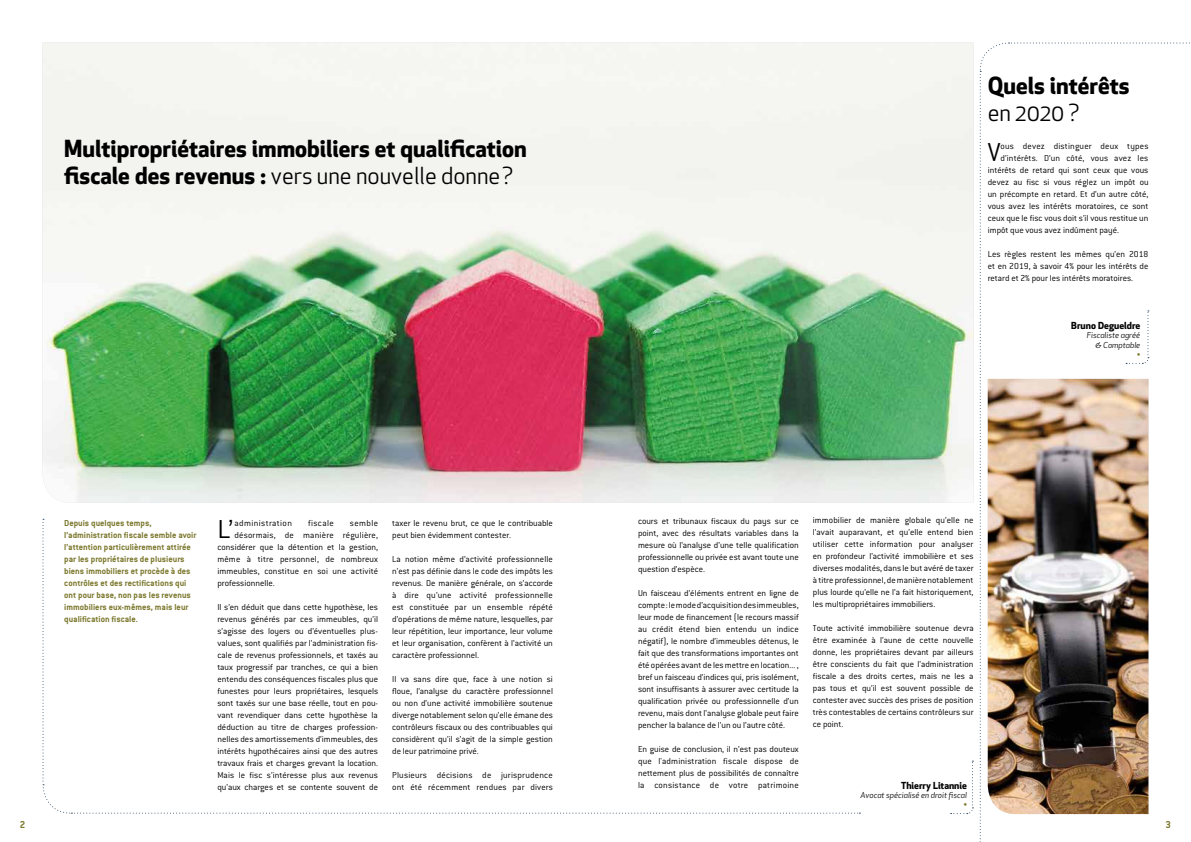
<style>
.page{position:relative;width:1191px;height:842px;background:#fff}
.page>*{position:absolute;margin:0;border:0;box-sizing:border-box;transform-origin:0 0}
.t1{font:300 28.6px "Conduit ITC";color:#000}
.t2{font:700 23px/27px "Apex New";color:#000}
.t3{font:23px "Apex New";color:#000}
.t4{font:700 11px "Conduit ITC";color:#7d7a30}
.t5{font:italic 9.6px "Apex New";color:#7d7a30}
.t6{font:300 9.5px/12px "Conduit ITC";color:#000;text-align:justify}
.t7{font:700 9.5px/12px "Conduit ITC";color:#7d7a30}
.t8{font:300 9.5px/12px "Conduit ITC";letter-spacing:.02em;color:#000}
.t9{font:700 9.5px "Apex New";color:#000}
.t10{font:300 9.5px "Conduit ITC";letter-spacing:.04em;color:#000}
.t11{font:italic 8px/9.6px "Apex New";color:#000;text-align:right}
.s1{font-weight:400}
</style>
<div class="page">
<svg style="left:950px;top:761px;width:23px;height:53px"></svg>
<img style="left:43px;top:43px;width:930px;height:460px">
<svg style="left:42px;top:519px;width:818px;height:295px"></svg>
<img style="left:979px;top:42px;width:211px;height:800px">
<h2 class="t2" style="left:64px;top:134px;width:464px">Multipropriétaires immobiliers et qualification fiscale des revenus : <span class="s1">vers une nouvelle donne ?</span></h2>
<p class="t7" style="left:64px;top:517px;width:134px">Depuis quelques temps, l’administration fiscale semble avoir l’attention particulièrement attirée par les propriétaires de plusieurs biens immobiliers et procède à des contrôles et des rectifications qui ont pour base, non pas les revenus immobiliers eux-mêmes, mais leur qualification fiscale.</p>
<h1 class="t1" style="left:217px;top:514px;width:17px">L’</h1>
<p class="t10" style="left:234px;top:518px;width:59px">administration</p>
<p class="t10" style="left:308px;top:518px;width:27px">fiscale</p>
<p class="t6" style="left:350px;top:517px;width:30px">semble</p>
<p class="t8" style="left:234px;top:529px;width:145px">désormais, de manière régulière,</p>
<p class="t6" style="left:217px;top:541px;width:162px">considérer que la détention et la gestion,</p>
<p class="t6" style="left:217px;top:553px;width:162px">même à titre personnel, de nombreux</p>
<p class="t6" style="left:217px;top:565px;width:162px">immeubles, constitue en soi une activité</p>
<p class="t6" style="left:217px;top:577px;width:59px">professionnelle.</p>
<p class="t6" style="left:217px;top:601px;width:162px">Il s’en déduit que dans cette hypothèse, les revenus générés par ces immeubles, qu’il s’agisse des loyers ou d’éventuelles plus&shy;values, sont qualifiés par l’administration fis&shy;cale de revenus professionnels, et taxés au taux progressif par tranches, ce qui a bien entendu des conséquences fiscales plus que funestes pour leurs propriétaires, lesquels sont taxés sur une base réelle, tout en pou&shy;vant revendiquer dans cette hypothèse la déduction au titre de charges profession&shy;nelles des amortissements d’immeubles, des intérêts hypothécaires ainsi que des autres travaux frais et charges grevant la location.<br>Mais le fisc s’intéresse plus aux revenus qu’aux charges et se contente souvent de</p>
<p class="t6" style="left:392px;top:517px;width:162px">taxer le revenu brut, ce que le contribuable peut bien évidemment contester.</p>
<p class="t6" style="left:392px;top:553px;width:162px">La notion même d’activité professionnelle n’est pas définie dans le code des impôts les revenus. De manière générale, on s’accorde à dire qu’une activité professionnelle est constituée par un ensemble répété d’opérations de même nature, lesquelles, par leur répétition, leur importance, leur volume et leur organisation, confèrent à l’activité un caractère professionnel.</p>
<p class="t6" style="left:392px;top:673px;width:162px">Il va sans dire que, face à une notion si floue, l’analyse du caractère professionnel ou non d’une activité immobilière soutenue diverge notablement selon qu’elle émane des contrôleurs fiscaux ou des contribuables qui considèrent qu’il s’agit de la simple gestion de leur patrimoine privé.</p>
<p class="t8" style="left:392px;top:769px;width:162px">Plusieurs décisions de jurisprudence ont été récemment rendues par divers</p>
<h2 class="t2" style="left:987px;top:71px;width:143px">Quels intérêts</h2>
<h2 class="t3" style="left:987px;top:98px;width:93px">en 2020 ?</h2>
<h1 class="t1" style="left:987px;top:136px;width:14px">V</h1>
<p class="t8" style="left:1000px;top:140px;width:149px">ous devez distinguer deux types</p>
<p class="t6" style="left:1000px;top:152px;width:149px">d’intérêts. D’un côté, vous avez les</p>
<p class="t6" style="left:987px;top:164px;width:162px">intérêts de retard qui sont ceux que vous</p>
<p class="t6" style="left:987px;top:176px;width:162px">devez au fisc si vous réglez un impôt ou</p>
<p class="t6" style="left:987px;top:188px;width:162px">un précompte en retard. Et d’un autre côté,</p>
<p class="t6" style="left:987px;top:200px;width:162px">vous avez les intérêts moratoires, ce sont</p>
<p class="t6" style="left:987px;top:212px;width:162px">ceux que le fisc vous doit s’il vous restitue un</p>
<p class="t6" style="left:987px;top:224px;width:133px">impôt que vous avez indûment payé.</p>
<p class="t6" style="left:987px;top:248px;width:162px">Les règles restent les mêmes qu’en 2018 et en 2019, à savoir 4% pour les intérêts de retard et 2% pour les intérêts moratoires.</p>
<p class="t9" style="left:1071px;top:318px;width:71px">Bruno Degueldre</p>
<p class="t11" style="left:1086px;top:331px;width:55px">Fiscaliste agréé &amp; Comptable</p>
<p class="t5" style="left:1136px;top:348px;width:5px">•</p>
<p class="t6" style="left:638px;top:514px;width:162px">cours et tribunaux fiscaux du pays sur ce point, avec des résultats variables dans la mesure où l’analyse d’une telle qualification professionnelle ou privée est avant toute une question d’espèce.</p>
<p class="t6" style="left:638px;top:586px;width:162px">Un faisceau d’éléments entrent en ligne de compte : le mode d’acquisition des immeubles, leur mode de financement (le recours massif au crédit étend bien entendu un indice négatif), le nombre d’immeubles détenus, le fait que des transformations importantes ont été opérées avant de les mettre en location... , bref un faisceau d’indices qui, pris isolément, sont insuffisants à assurer avec certitude la qualification privée ou professionnelle d’un revenu, mais dont l’analyse globale peut faire pencher la balance de l’un ou l’autre côté.</p>
<p class="t6" style="left:638px;top:742px;width:162px">En guise de conclusion, il n’est pas douteux que l'administration fiscale dispose de nettement plus de possibilités de connaître la consistance de votre patrimoine</p>
<p class="t6" style="left:813px;top:514px;width:162px">immobilier de manière globale qu’elle ne l’avait auparavant, et qu’elle entend bien utiliser cette information pour analyser en profondeur l’activité immobilière et ses diverses modalités, dans le but avéré de taxer à titre professionnel, de manière notablement plus lourde qu’elle ne l’a fait historiquement, les multipropriétaires immobiliers.</p>
<p class="t6" style="left:813px;top:622px;width:162px">Toute activité immobilière soutenue devra être examinée à l’aune de cette nouvelle donne, les propriétaires devant par ailleurs être conscients du fait que l’administration fiscale a des droits certes, mais ne les a pas tous et qu’il est souvent possible de contester avec succès des prises de position très contestables de certains contrôleurs sur ce point.</p>
<p class="t9" style="left:901px;top:778px;width:67px">Thierry Litannie</p>
<p class="t11" style="left:860px;top:791px;width:108px">Avocat spécialisé en droit fiscal</p>
<p class="t5" style="left:963px;top:798px;width:5px">•</p>
<p class="t4" style="left:20px;top:818px;width:7px">2</p>
<p class="t4" style="left:1165px;top:818px;width:7px">3</p>
</div>
